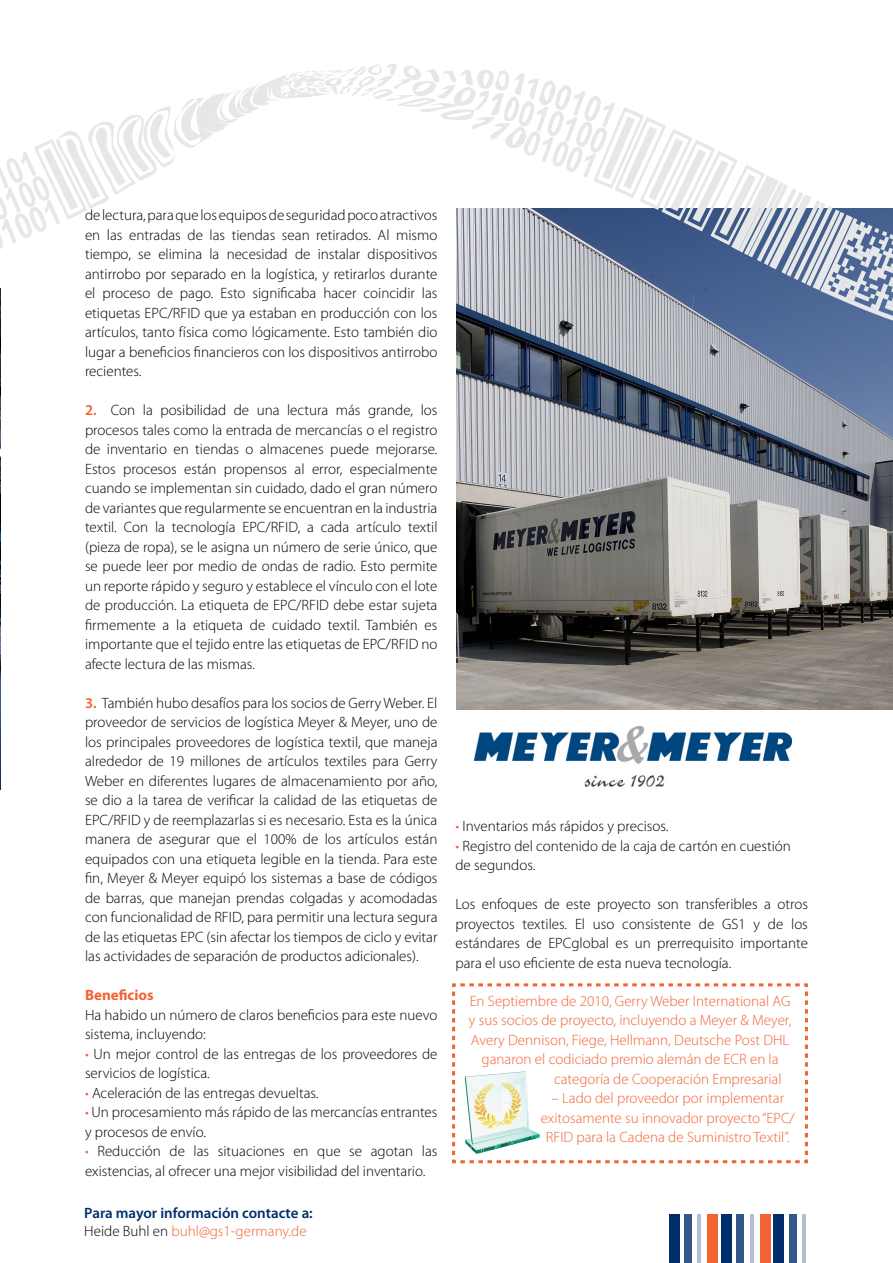
<style>
.page{position:relative;width:893px;height:1263px;background:#fff}
.page>*{position:absolute;margin:0;border:0;box-sizing:border-box;transform-origin:0 0}
.t1{font:300 15px/19.5px "Myriad Pro";color:#000}
.t2{font:300 15px/19.5px "Myriad Pro";color:#f26334;text-align:center}
.t3{font:600 15px/18px "Myriad Pro";color:#002d6c}
.t4{font:700 15px "Myriad Pro";color:#f26334}
.s1{font-weight:600;color:#f26334}
.s2{color:#f26334}
.s3{font-weight:300;color:#000}
.s4{font-weight:300;color:#f26334}
</style>
<div class="page">
<div style="left:669px;top:1215px;width:10px;height:48px;background:#002d6c"></div>
<div style="left:722px;top:1215px;width:10px;height:48px;background:#002d6c"></div>
<div style="left:774px;top:1215px;width:10px;height:48px;background:#002d6c"></div>
<div style="left:708px;top:1215px;width:10px;height:48px;background:#f26334"></div>
<div style="left:760px;top:1215px;width:10px;height:48px;background:#f26334"></div>
<div style="left:684px;top:1215px;width:7px;height:48px;background:#335789"></div>
<div style="left:737px;top:1215px;width:7px;height:48px;background:#335789"></div>
<div style="left:789px;top:1215px;width:7px;height:48px;background:#335789"></div>
<hr style="left:698px;top:1215px;width:3px;height:48px;background:#002d6c">
<hr style="left:750px;top:1215px;width:3px;height:48px;background:#002d6c">
<hr style="left:803px;top:1215px;width:3px;height:48px;background:#002d6c">
<img style="left:456px;top:321px;width:437px;height:388px">
<img style="left:475px;top:727px;width:316px;height:60px">
<svg style="left:452px;top:983px;width:356px;height:180px"></svg>
<img style="left:0;top:321px;width:1px;height:468px">
<svg style="left:0;top:64px;width:893px;height:257px"></svg>
<p class="t1" style="left:85px;top:206px;width:354px;text-align:justify">de lectura, para que los equipos de seguridad poco atractivos en las entradas de las tiendas sean retirados. Al mismo tiempo, se elimina la necesidad de instalar dispositivos antirrobo por separado en la logística, y retirarlos durante el proceso de pago. Esto significaba hacer coincidir las etiquetas EPC/RFID que ya estaban en producción con los artículos, tanto física como lógicamente. Esto también dio lugar a beneficios financieros con los dispositivos antirrobo recientes.</p>
<p class="t1" style="left:85px;top:401px;width:354px;text-align:justify"><span class="s1">2.</span> Con la posibilidad de una lectura más grande, los procesos tales como la entrada de mercancías o el registro de inventario en tiendas o almacenes puede mejorarse.<br>Estos procesos están propensos al error, especialmente cuando se implementan sin cuidado, dado el gran número de variantes que regularmente se encuentran en la industria textil. Con la tecnología EPC/RFID, a cada artículo textil (pieza de ropa), se le asigna un número de serie único, que se puede leer por medio de ondas de radio. Esto permite un reporte rápido y seguro y establece el vínculo con el lote de producción. La etiqueta de EPC/RFID debe estar sujeta firmemente a la etiqueta de cuidado textil. También es importante que el tejido entre las etiquetas de EPC/RFID no afecte lectura de las mismas.</p>
<p class="t1" style="left:85px;top:693px;width:354px;text-align:justify"><span class="s1">3.</span> También hubo desafíos para los socios de Gerry Weber. El proveedor de servicios de logística Meyer &amp; Meyer, uno de los principales proveedores de logística textil, que maneja alrededor de 19 millones de artículos textiles para Gerry Weber en diferentes lugares de almacenamiento por año, se dio a la tarea de verificar la calidad de las etiquetas de EPC/RFID y de reemplazarlas si es necesario. Esta es la única manera de asegurar que el 100% de los artículos están equipados con una etiqueta legible en la tienda. Para este fin, Meyer &amp; Meyer equipó los sistemas a base de códigos de barras, que manejan prendas colgadas y acomodadas con funcionalidad de RFID, para permitir una lectura segura de las etiquetas EPC (sin afectar los tiempos de ciclo y evitar las actividades de separación de productos adicionales).</p>
<p class="t4" style="left:85px;top:987px;width:70px">Beneficios</p>
<p class="t1" style="left:85px;top:1005px;width:354px">Ha habido un número de claros beneficios para este nuevo sistema, incluyendo:</p>
<p class="t1" style="left:85px;top:1044px;width:354px"><span class="s2">•</span> Un mejor control de las entregas de los proveedores de servicios de logística.</p>
<p class="t1" style="left:85px;top:1083px;width:235px"><span class="s2">•</span> Aceleración de las entregas devueltas.</p>
<p class="t1" style="left:85px;top:1103px;width:354px"><span class="s2">•</span> Un procesamiento más rápido de las mercancías entrantes y procesos de envío.</p>
<p class="t1" style="left:85px;top:1142px;width:354px"><span class="s2">•</span> Reducción de las situaciones en que se agotan las existencias, al ofrecer una mejor visibilidad del inventario.</p>
<p class="t3" style="left:84px;top:1204px;width:230px">Para mayor información contacte a:<br><span class="s3">Heide Buhl en</span> <span class="s4">buhl@gs1-germany.de</span></p>
<p class="t1" style="left:455px;top:816px;width:215px"><span class="s2">•</span> Inventarios más rápidos y precisos.</p>
<p class="t1" style="left:455px;top:836px;width:337px"><span class="s2">•</span> Registro del contenido de la caja de cartón en cuestión de segundos.</p>
<p class="t1" style="left:455px;top:894px;width:354px;text-align:justify">Los enfoques de este proyecto son transferibles a otros proyectos textiles. El uso consistente de GS1 y de los estándares de EPCglobal es un prerrequisito importante para el uso eficiente de esta nueva tecnología.</p>
<p class="t2" style="left:470px;top:991px;width:322px">En Septiembre de 2010, Gerry Weber International AG</p>
<p class="t2" style="left:469px;top:1011px;width:324px">y sus socios de proyecto, incluyendo a Meyer &amp; Meyer,</p>
<p class="t2" style="left:471px;top:1030px;width:320px">Avery Dennison, Fiege, Hellmann, Deutsche Post DHL</p>
<p class="t2" style="left:482px;top:1050px;width:299px">ganaron el codiciado premio alemán de ECR en la</p>
<p class="t2" style="left:554px;top:1069px;width:229px">categoría de Cooperación Empresarial</p>
<p class="t2" style="left:541px;top:1089px;width:256px">– Lado del proveedor por implementar exitosamente su innovador proyecto “EPC/<br>RFID para la Cadena de Suministro Textil”.</p>
</div>
